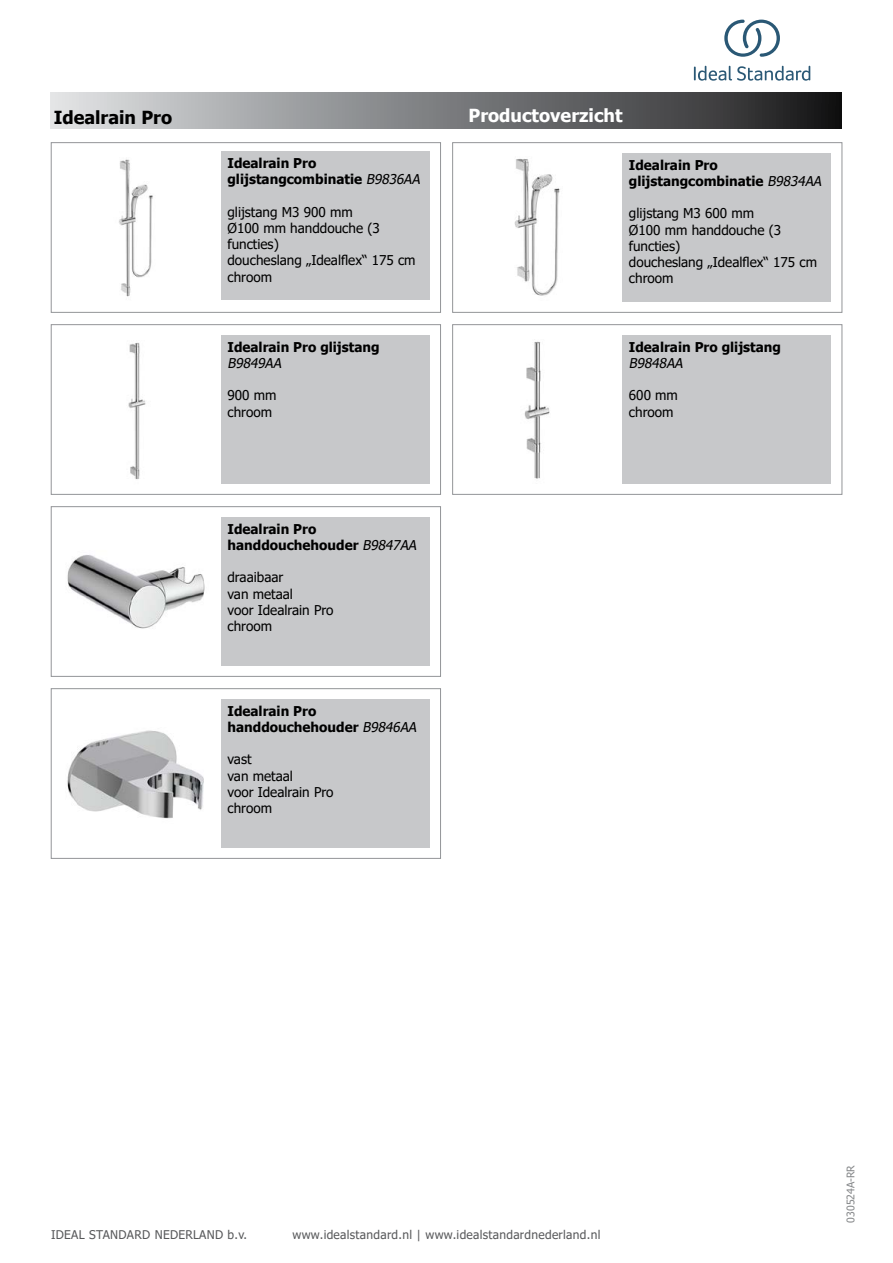
<style>
.page{position:relative;width:893px;height:1263px;background:#fff}
.page>*{position:absolute;margin:0;border:0;box-sizing:border-box;transform-origin:0 0}
.t1{font:700 18px "Tahoma";color:#fff}
.t2{font:700 18px "Tahoma";color:#000}
.t3{font:13.5px/16.2px "Tahoma";color:#000}
.t4{font:700 13.5px/16.2px "Tahoma";color:#000}
.t5{font:italic 13.5px "Tahoma";color:#000}
.t6{font:12px "Tahoma";letter-spacing:.025em;color:#58595b}
.t7{font:10.5px "Tahoma";color:#86888a}
.s1{font-weight:400;font-style:italic}
</style>
<div class="page">
<div style="left:51px;top:92px;width:791px;height:37px;background:linear-gradient(to right,#dee1e3,#1a1a1b)"></div>
<div style="left:51px;top:142px;width:390px;height:171px;border:1px solid #939598"></div>
<img style="left:119px;top:159px;width:34px;height:138px">
<div style="left:221px;top:151px;width:209px;height:149px;background:#c7c8ca"></div>
<div style="left:452px;top:324px;width:390px;height:171px;border:1px solid #939598"></div>
<img style="left:524px;top:341px;width:26px;height:138px">
<div style="left:622px;top:335px;width:209px;height:149px;background:#c7c8ca"></div>
<div style="left:51px;top:324px;width:390px;height:171px;border:1px solid #939598"></div>
<img style="left:128px;top:343px;width:18px;height:137px">
<div style="left:221px;top:335px;width:209px;height:149px;background:#c7c8ca"></div>
<div style="left:452px;top:142px;width:390px;height:171px;border:1px solid #939598"></div>
<img style="left:514px;top:159px;width:46px;height:137px">
<div style="left:622px;top:153px;width:209px;height:149px;background:#c7c8ca"></div>
<div style="left:51px;top:688px;width:390px;height:170px;border:1px solid #939598"></div>
<img style="left:67px;top:730px;width:137px;height:89px">
<div style="left:221px;top:699px;width:209px;height:149px;background:#c7c8ca"></div>
<div style="left:51px;top:506px;width:390px;height:170px;border:1px solid #939598"></div>
<img style="left:67px;top:555px;width:138px;height:74px">
<div style="left:221px;top:517px;width:209px;height:149px;background:#c7c8ca"></div>
<svg style="left:694px;top:66px;width:116px;height:15px"></svg>
<svg style="left:724px;top:20px;width:56px;height:37px"></svg>
<h1 class="t2" style="left:54px;top:105px;width:120px">Idealrain Pro</h1>
<p class="t4" style="left:227px;top:156px;width:197px">Idealrain Pro glijstangcombinatie <span class="s1">B9836AA</span></p>
<p class="t3" style="left:227px;top:204px;width:190px">glijstang M3 900 mm<br>Ø100 mm handdouche (3 functies)<br>doucheslang „Idealflex“ 175 cm chroom</p>
<p class="t4" style="left:227px;top:339px;width:154px">Idealrain Pro glijstang</p>
<p class="t5" style="left:227px;top:354px;width:59px">B9849AA</p>
<p class="t3" style="left:227px;top:388px;width:51px">900 mm chroom</p>
<p class="t4" style="left:227px;top:521px;width:194px">Idealrain Pro handdouchehouder <span class="s1">B9847AA</span></p>
<p class="t3" style="left:227px;top:570px;width:108px">draaibaar<br>van metaal<br>voor Idealrain Pro chroom</p>
<p class="t4" style="left:227px;top:703px;width:194px">Idealrain Pro handdouchehouder <span class="s1">B9846AA</span></p>
<p class="t3" style="left:227px;top:752px;width:108px">vast<br>van metaal<br>voor Idealrain Pro chroom</p>
<h1 class="t1" style="left:469px;top:103px;width:155px">Productoverzicht</h1>
<p class="t4" style="left:629px;top:157px;width:197px">Idealrain Pro glijstangcombinatie <span class="s1">B9834AA</span></p>
<p class="t3" style="left:629px;top:206px;width:190px">glijstang M3 600 mm<br>Ø100 mm handdouche (3 functies)<br>doucheslang „Idealflex“ 175 cm chroom</p>
<p class="t4" style="left:629px;top:339px;width:154px">Idealrain Pro glijstang</p>
<p class="t5" style="left:629px;top:354px;width:59px">B9848AA</p>
<p class="t3" style="left:629px;top:388px;width:51px">600 mm chroom</p>
<p class="t6" style="left:51px;top:1227px;width:198px">IDEAL STANDARD NEDERLAND b.v.</p>
<p class="t6" style="left:292px;top:1227px;width:309px">www.idealstandard.nl | www.idealstandardnederland.nl</p>
<p class="t7" style="left:844px;top:1222px;width:59px;rotate:-90deg">030524A-RR</p>
</div>
